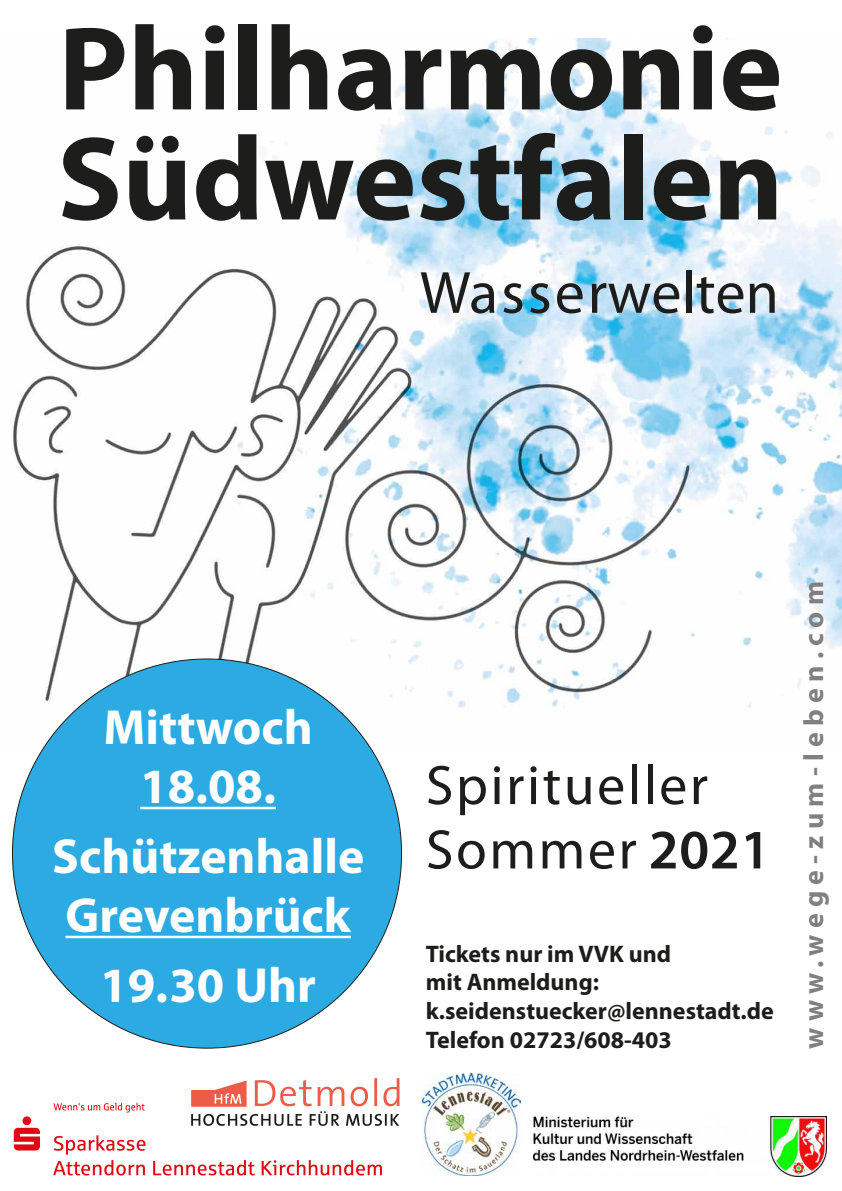
<style>
.page{position:relative;width:842px;height:1191px;background:#fff}
.page>*{position:absolute;margin:0;border:0;box-sizing:border-box;transform-origin:0 0}
.t1{font:700 120px/110px "Myriad Pro";color:#1d1d1b}
.t2{font:60px "Myriad Pro";color:#1d1d1b}
.t3{font:56px/64.3px "Myriad Pro";letter-spacing:.045em;color:#1d1d1b}
.t4{font:700 49.5px/59.4px "Myriad Pro";color:#fff;text-align:center}
.t5{font:700 28px "Myriad Pro";letter-spacing:.225em;color:#808081}
.t6{font:700 24px/28.8px "Myriad Pro";color:#1d1d1b}
.s1{font-weight:600}
</style>
<div class="page">
<img style="left:13px;top:38px;width:829px;height:706px">
<div style="left:12px;top:658px;width:390px;height:390px;background:#2cabe2;border:1px solid #1d1d1b;border-radius:50%"></div>
<hr style="left:140px;top:806px;width:136px;height:3px;background:#fff">
<hr style="left:65px;top:935px;width:286px;height:3px;background:#fff">
<img style="left:533px;top:1116px;width:293px;height:60px">
<img style="left:422px;top:1073px;width:98px;height:102px">
<svg style="left:191px;top:1078px;width:208px;height:47px"></svg>
<svg style="left:14px;top:1116px;width:26px;height:34px"></svg>
<svg style="left:54px;top:1135px;width:91px;height:19px"></svg>
<svg style="left:53px;top:1160px;width:92px;height:15px"></svg>
<svg style="left:153px;top:1160px;width:102px;height:15px"></svg>
<svg style="left:262px;top:1160px;width:120px;height:15px"></svg>
<svg style="left:54px;top:1102px;width:91px;height:10px"></svg>
<h1 class="t1" style="left:57px;top:10px;width:728px">Philharmonie<br>Südwestfalen</h1>
<h2 class="t2" style="left:420px;top:256px;width:360px">Wasserwelten</h2>
<h3 class="t4" style="left:103px;top:695px;width:211px">Mittwoch<br>18.08.</h3>
<h3 class="t4" style="left:52px;top:824px;width:314px;text-align:left">Schützenhalle<br>Grevenbrück</h3>
<h3 class="t4" style="left:100px;top:953px;width:217px">19.30 Uhr</h3>
<h3 class="t3" style="left:426px;top:752px;width:346px">Spiritueller<br>Sommer <span class="s1">2021</span></h3>
<p class="t6" style="left:426px;top:938px;width:349px">Tickets nur im VVK und<br>mit Anmeldung: k.seidenstuecker@lennestadt.de<br>Telefon 02723/608-403</p>
<p class="t5" style="left:795px;top:1048px;width:469px;rotate:-90deg">www.wege-zum-leben.com</p>
</div>
